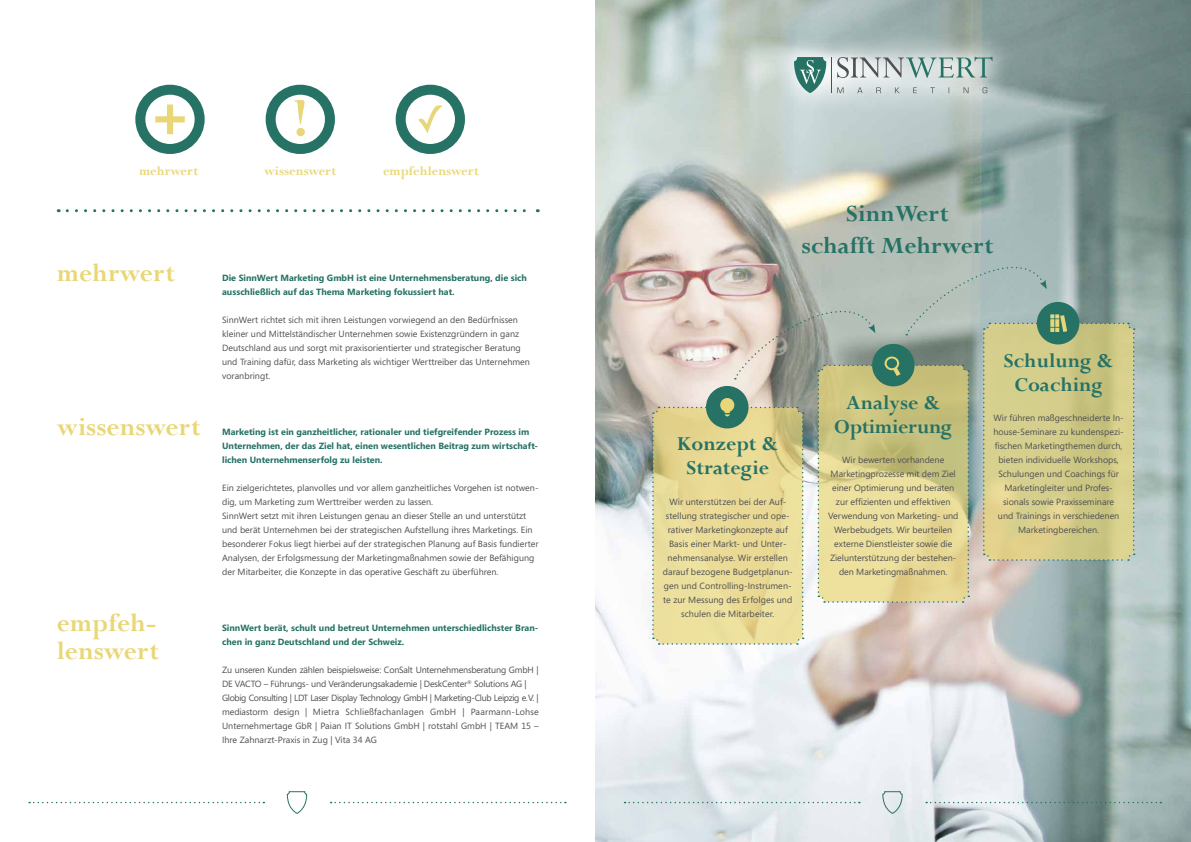
<style>
.page{position:relative;width:1191px;height:842px;background:#fff}
.page>*{position:absolute;margin:0;border:0;box-sizing:border-box;transform-origin:0 0}
.t1{font:700 28px/28px "Perpetua";color:#e9d777}
.t2{font:700 26px/32px "Perpetua";color:#267265;text-align:center}
.t3{font:700 22px/24px "Perpetua";color:#267265;text-align:center}
.t4{font:700 22px/24px "Perpetua";letter-spacing:-.02em;color:#267265;text-align:center}
.t5{font:700 14px "Perpetua";color:#e9d777}
.t6{font:9px/14px "Segoe";color:#4f5053;text-align:center}
.t7{font:700 9px/14px "Segoe";color:#267265}
.t8{font:9px/14px "Segoe";letter-spacing:-.02em;color:#4f5053}
</style>
<div class="page">
<img style="left:595px;top:0;width:596px;height:842px">
<svg style="left:287px;top:791px;width:20px;height:23px"></svg>
<svg style="left:29px;top:802px;width:235px;height:1px"></svg>
<svg style="left:331px;top:802px;width:235px;height:1px"></svg>
<svg style="left:882px;top:791px;width:20px;height:23px"></svg>
<svg style="left:624px;top:802px;width:236px;height:1px"></svg>
<svg style="left:926px;top:802px;width:235px;height:1px"></svg>
<div style="left:135px;top:85px;width:70px;height:69px;border:10px solid #267265;border-radius:50%"></div>
<svg style="left:155px;top:105px;width:30px;height:29px"></svg>
<div style="left:266px;top:85px;width:69px;height:69px;border:10px solid #267265;border-radius:50%"></div>
<div style="left:396px;top:85px;width:69px;height:69px;border:10px solid #267265;border-radius:50%"></div>
<svg style="left:418px;top:105px;width:24px;height:28px"></svg>
<svg style="left:294px;top:100px;width:11px;height:36px"></svg>
<svg style="left:67px;top:209px;width:471px;height:3px"></svg>
<svg style="left:652px;top:243px;width:482px;height:402px;background:#c8c69e"></svg>
<svg style="left:771px;top:33px;width:244px;height:83px;background:#bcc9c7"></svg>
<svg style="left:837px;top:57px;width:155px;height:21px;background:#b4c3c1"></svg>
<svg style="left:837px;top:87px;width:150px;height:6px"></svg>
<svg style="left:794px;top:57px;width:32px;height:36px"></svg>
<hr style="left:831px;top:57px;width:1px;height:36px;background:#4f5053">
<h3 class="t5" style="left:139px;top:162px;width:61px">mehrwert</h3>
<h3 class="t5" style="left:264px;top:162px;width:74px">wissenswert</h3>
<h3 class="t5" style="left:383px;top:162px;width:97px">empfehlenswert</h3>
<h1 class="t1" style="left:57px;top:258px;width:120px">mehrwert</h1>
<h1 class="t1" style="left:57px;top:412px;width:146px">wissenswert</h1>
<h1 class="t1" style="left:57px;top:608px;width:104px">empfeh&shy;lenswert</h1>
<p class="t7" style="left:222px;top:270px;width:306px">Die SinnWert Marketing GmbH ist eine Unternehmensberatung, die sich ausschließlich auf das Thema Marketing fokussiert hat.</p>
<p class="t6" style="left:222px;top:312px;width:309px;text-align:left">SinnWert richtet sich mit ihren Leistungen vorwiegend an den Bedürfnissen kleiner und Mittelständischer Unternehmen sowie Existenzgründern in ganz Deutschland aus und sorgt mit praxisorientierter und strategischer Beratung und Training dafür, dass Marketing als wichtiger Werttreiber das Unternehmen voranbringt.</p>
<p class="t7" style="left:222px;top:424px;width:317px">Marketing ist ein ganzheitlicher, rationaler und tiefgreifender Prozess im<br>Unternehmen, der das Ziel hat, einen wesentlichen Beitrag zum wirtschaft&shy;lichen Unternehmenserfolg zu leisten.</p>
<p class="t6" style="left:222px;top:480px;width:318px;text-align:left">Ein zielgerichtetes, planvolles und vor allem ganzheitliches Vorgehen ist notwen&shy;dig, um Marketing zum Werttreiber werden zu lassen.<br>SinnWert setzt mit ihren Leistungen genau an dieser Stelle an und unterstützt und berät Unternehmen bei der strategischen Aufstellung ihres Marketings. Ein besonderer Fokus liegt hierbei auf der strategischen Planung auf Basis fundierter Analysen, der Erfolgsmessung der Marketingmaßnahmen sowie der Befähigung der Mitarbeiter, die Konzepte in das operative Geschäft zu überführen.</p>
<p class="t7" style="left:222px;top:620px;width:318px">SinnWert berät, schult und betreut Unternehmen unterschiedlichster Bran&shy;chen in ganz Deutschland und der Schweiz.</p>
<p class="t8" style="left:222px;top:662px;width:318px">Zu unseren Kunden zählen beispielsweise: ConSalt Unternehmensberatung GmbH | DE VACTO – Führungs- und Veränderungsakademie | DeskCenter<sup>®</sup> Solutions AG | Globig Consulting | LDT Laser Display Technology GmbH | Marketing-Club Leipzig e.V. | mediastorm design | Mietra Schließfachanlagen GmbH | Paarmann-Lohse Unternehmertage GbR | Paian IT Solutions GmbH | rotstahl GmbH | TEAM 15 – Ihre Zahnarzt-Praxis in Zug | Vita 34 AG</p>
<h2 class="t2" style="left:801px;top:197px;width:193px">SinnWert<br>schafft Mehrwert</h2>
<h3 class="t3" style="left:677px;top:432px;width:103px">Konzept &amp;<br>Strategie</h3>
<p class="t6" style="left:663px;top:494px;width:131px">Wir unterstützen bei der Auf&shy;stellung strategischer und ope&shy;rativer Marketingkonzepte auf<br>Basis einer Markt- und Unter&shy;nehmensanalyse. Wir erstellen darauf bezogene Budgetplanun&shy;gen und Controlling-Instrumen&shy;te zur Messung des Erfolges und schulen die Mitarbeiter.</p>
<h3 class="t4" style="left:834px;top:390px;width:119px">Analyse &amp;<br>Optimierung</h3>
<p class="t6" style="left:828px;top:452px;width:132px">Wir bewerten vorhandene<br>Marketingprozesse mit dem Ziel einer Optimierung und beraten zur effizienten und effektiven<br>Verwendung von Marketing- und<br>Werbebudgets. Wir beurteilen externe Dienstleister sowie die<br>Zielunterstützung der bestehen&shy;den Marketingmaßnahmen.</p>
<h3 class="t3" style="left:1004px;top:348px;width:111px">Schulung &amp;<br>Coaching</h3>
<p class="t6" style="left:993px;top:410px;width:132px">Wir führen maßgeschneiderte In&shy;house-Seminare zu kundenspezi&shy;fischen Marketingthemen durch, bieten individuelle Workshops,<br>Schulungen und Coachings für<br>Marketingleiter und Profes&shy;sionals sowie Praxisseminare<br>und Trainings in verschiedenen<br>Marketingbereichen.</p>
</div>
